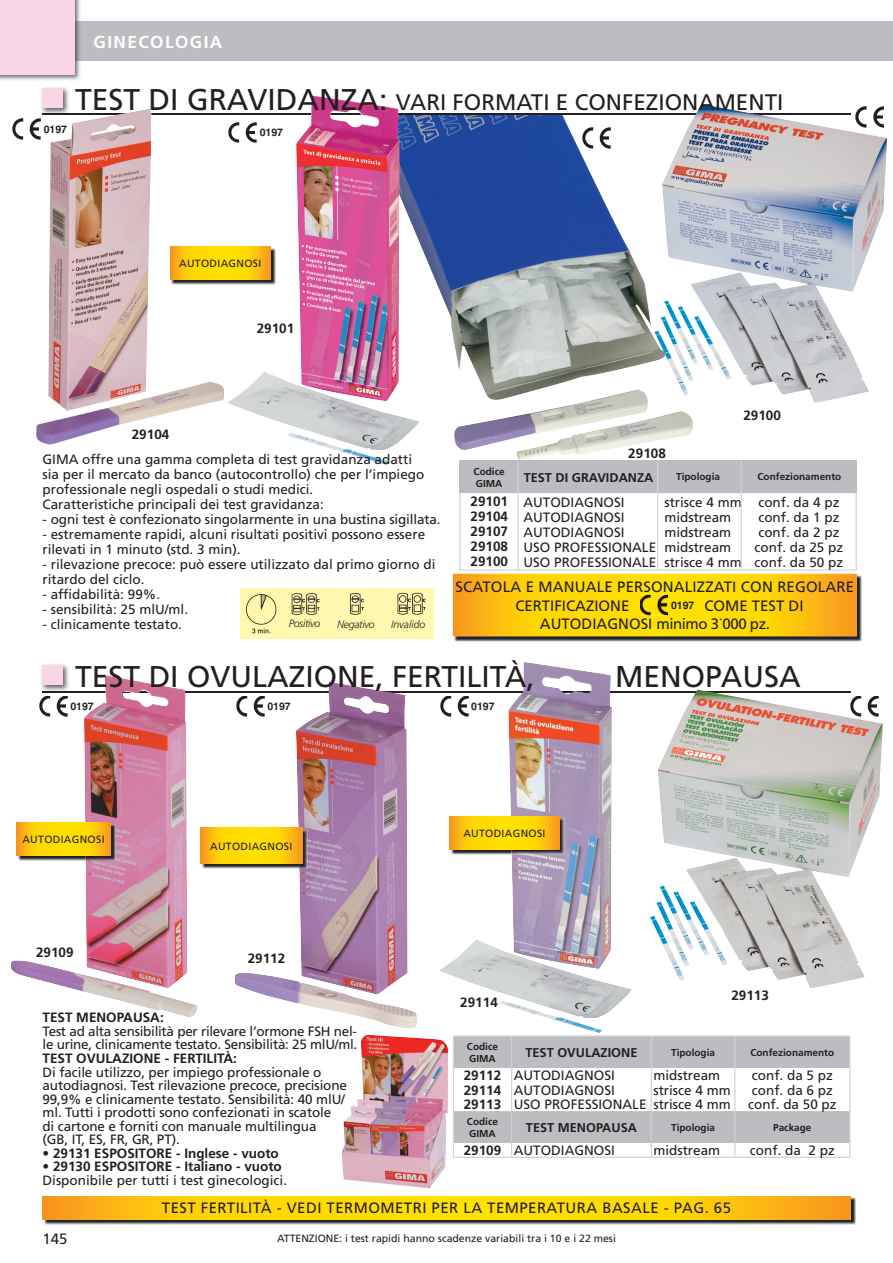
<style>
.page{position:relative;width:893px;height:1263px;background:#fff}
.page>*{position:absolute;margin:0;border:0;box-sizing:border-box;transform-origin:0 0}
.t1{font:30px "Frutiger LT Std";color:#231f20}
.t2{font:22.5px "Frutiger LT Std";color:#231f20}
.t3{font:700 17.25px "Frutiger LT Std";letter-spacing:.08em;color:#fff}
.t4{font:15px/18.1px "Frutiger LT Std";letter-spacing:.01em;color:#231f20}
.t5{font:15px "Frutiger LT Std";letter-spacing:.03em;color:#231f20}
.t6{font:13.5px/15px "Frutiger LT Std";color:#231f20}
.t7{font:700 13.5px/15px "Frutiger LT Std";color:#231f20;text-align:justify}
.t8{font:13.5px/13.5px "Frutiger LT Std";letter-spacing:-.02em;color:#231f20}
.t9{font:700 12.75px "Frutiger LT Std";color:#231f20}
.t10{font:10.5px "Frutiger LT Std";color:#231f20}
.t11{font:10.5px "Frutiger LT Std";letter-spacing:.03em;color:#231f20}
.t12{font:700 10.5px "Helvetica";color:#231f20}
.t13{font:italic 300 10.5px "Frutiger LT Std";letter-spacing:-.03em;color:#231f20}
.t14{font:italic 300 10.5px "Frutiger LT Std";color:#231f20}
.t15{font:700 10.05px/12px "Frutiger LT Std";color:#231f20}
.s1{font-size:30px}
.s2{font-weight:700}
</style>
<div class="page">
<div style="left:16px;top:21px;width:877px;height:40px;background:#bcbdc0"></div>
<img style="left:0;top:0;width:80px;height:80px">
<img style="left:74px;top:21px;width:6px;height:40px">
<div style="left:0;top:0;width:74px;height:74px;background:#fad5e5"></div>
<img style="left:454px;top:575px;width:408px;height:66px">
<svg style="left:453px;top:574px;width:404px;height:62px;background:#fdcc08"></svg>
<hr style="left:43px;top:691px;width:807px;height:1px;background:#231f20">
<img style="left:438px;top:662px;width:194px;height:371px">
<img style="left:419px;top:115px;width:274px;height:345px">
<div style="left:459px;top:492px;width:398px;height:79px;border:1px solid #d1d2d4"></div>
<hr style="left:43px;top:114px;width:807px;height:1px;background:#231f20">
<img style="left:654px;top:104px;width:233px;height:299px">
<img style="left:650px;top:689px;width:233px;height:299px">
<div style="left:240px;top:588px;width:194px;height:51px;background:#fff8ae"></div>
<img style="left:246px;top:594px;width:31px;height:40px">
<img style="left:291px;top:592px;width:135px;height:23px">
<img style="left:41px;top:87px;width:28px;height:22px">
<div style="left:43px;top:88px;width:20px;height:20px;background:#fad5e5"></div>
<img style="left:856px;top:107px;width:28px;height:21px">
<img style="left:850px;top:696px;width:29px;height:21px">
<img style="left:36px;top:109px;width:189px;height:335px">
<img style="left:13px;top:119px;width:28px;height:21px">
<img style="left:640px;top:595px;width:28px;height:20px">
<img style="left:640px;top:600px;width:28px;height:11px">
<div style="left:459px;top:461px;width:398px;height:32px;background:#bcbdc0"></div>
<hr style="left:517px;top:462px;width:2px;height:108px;background:#d1d2d4">
<hr style="left:741px;top:461px;width:1px;height:108px;background:#d1d2d4">
<hr style="left:657px;top:461px;width:1px;height:108px;background:#d1d2d4">
<img style="left:41px;top:664px;width:28px;height:11px">
<div style="left:43px;top:665px;width:20px;height:20px;background:#fad5e5"></div>
<img style="left:583px;top:128px;width:28px;height:21px">
<img style="left:234px;top:682px;width:183px;height:346px">
<img style="left:11px;top:675px;width:187px;height:342px">
<img style="left:44px;top:1197px;width:812px;height:28px">
<svg style="left:43px;top:1196px;width:807px;height:23px;background:#fdcc08"></svg>
<img style="left:18px;top:824px;width:98px;height:37px">
<svg style="left:16px;top:823px;width:95px;height:32px;background:#fdcc08"></svg>
<img style="left:451px;top:818px;width:113px;height:36px">
<svg style="left:450px;top:816px;width:109px;height:33px;background:#fdcc08"></svg>
<img style="left:202px;top:829px;width:106px;height:40px">
<svg style="left:200px;top:828px;width:102px;height:35px;background:#fdcc08"></svg>
<img style="left:171px;top:280px;width:55px;height:5px">
<svg style="left:170px;top:247px;width:56px;height:33px;background:#fdce07"></svg>
<img style="left:342px;top:1035px;width:106px;height:153px">
<img style="left:226px;top:96px;width:193px;height:369px">
<hr style="left:453px;top:1035px;width:59px;height:2px;background:#d1d2d4">
<hr style="left:512px;top:1035px;width:139px;height:2px;background:#d1d2d4">
<hr style="left:651px;top:1035px;width:84px;height:2px;background:#d1d2d4">
<hr style="left:735px;top:1035px;width:115px;height:2px;background:#d1d2d4">
<svg style="left:453px;top:1037px;width:397px;height:120px"></svg>
<hr style="left:453px;top:1157px;width:59px;height:1px;background:#d1d2d4">
<hr style="left:512px;top:1157px;width:139px;height:1px;background:#d1d2d4">
<hr style="left:651px;top:1157px;width:84px;height:1px;background:#d1d2d4">
<hr style="left:735px;top:1157px;width:115px;height:1px;background:#d1d2d4">
<img style="left:236px;top:696px;width:28px;height:21px">
<img style="left:440px;top:696px;width:28px;height:21px">
<img style="left:39px;top:696px;width:28px;height:21px">
<p class="t3" style="left:94px;top:35px;width:130px">GINECOLOGIA</p>
<p class="t12" style="left:44px;top:126px;width:25px">0197</p>
<h2 class="t2" style="left:75px;top:93px;width:710px"><span class="s1">TEST DI GRAVIDANZA:</span> VARI FORMATI E CONFEZIONAMENTI</h2>
<p class="t12" style="left:260px;top:129px;width:25px">0197</p>
<p class="t11" style="left:179px;top:259px;width:84px">AUTODIAGNOSI</p>
<p class="t7" style="left:257px;top:322px;width:39px">29101</p>
<p class="t7" style="left:132px;top:427px;width:39px">29104</p>
<p class="t7" style="left:743px;top:409px;width:39px">29100</p>
<p class="t7" style="left:628px;top:447px;width:39px">29108</p>
<p class="t6" style="left:43px;top:453px;width:383px">GIMA offre una gamma completa di test gravidanza adatti sia per il mercato da banco (autocontrollo) che per l’impiego professionale negli ospedali o studi medici.<br>Caratteristiche principali dei test gravidanza:</p>
<p class="t6" style="left:43px;top:513px;width:400px">- ogni test è confezionato singolarmente in una bustina sigillata.</p>
<p class="t6" style="left:43px;top:528px;width:384px">- estremamente rapidi, alcuni risultati positivi possono essere rilevati in 1 minuto (std. 3 min).</p>
<p class="t6" style="left:43px;top:558px;width:395px">- rilevazione precoce: può essere utilizzato dal primo giorno di ritardo del ciclo.</p>
<p class="t6" style="left:43px;top:588px;width:119px">- affidabilità: 99%.</p>
<p class="t6" style="left:43px;top:603px;width:147px">- sensibilità: 25 mlU/ml.</p>
<p class="t6" style="left:43px;top:618px;width:141px">- clinicamente testato.</p>
<p class="t15" style="left:474px;top:466px;width:33px">Codice<br>GIMA</p>
<p class="t9" style="left:524px;top:472px;width:131px">TEST DI GRAVIDANZA</p>
<p class="t15" style="left:676px;top:471px;width:45px">Tipologia</p>
<p class="t15" style="left:757px;top:471px;width:85px">Confezionamento</p>
<p class="t6" style="left:523px;top:496px;width:103px">AUTODIAGNOSI</p>
<p class="t6" style="left:664px;top:496px;width:79px">strisce 4 mm</p>
<p class="t6" style="left:523px;top:511px;width:103px">AUTODIAGNOSI</p>
<p class="t6" style="left:664px;top:511px;width:68px">midstream</p>
<p class="t6" style="left:523px;top:526px;width:103px">AUTODIAGNOSI</p>
<p class="t7" style="left:470px;top:494px;width:39px">29101<br>29104<br>29107<br>29108<br>29100</p>
<p class="t6" style="left:755px;top:496px;width:90px">conf. da 4 pz conf. da 1 pz conf. da 2 pz conf. da 25 pz conf. da 50 pz</p>
<p class="t6" style="left:523px;top:526px;width:220px;text-indent:141px">midstream<br>USO PROFESSIONALE midstream<br>USO PROFESSIONALE strisce 4 mm</p>
<p class="t4" style="left:515px;top:579px;width:340px;text-indent:-60px">SCATOLA E MANUALE PERSONALIZZATI CON REGOLARE<br>CERTIFICAZIONE</p>
<p class="t4" style="left:704px;top:597px;width:101px">COME TEST DI</p>
<p class="t12" style="left:671px;top:602px;width:25px">0197</p>
<p class="t13" style="left:289px;top:619px;width:33px">Positivo</p>
<p class="t13" style="left:337px;top:620px;width:39px">Negativo</p>
<p class="t14" style="left:391px;top:620px;width:36px">Invalido</p>
<p class="t4" style="left:540px;top:616px;width:231px">AUTODIAGNOSI minimo 3˙000 pz.</p>
<h1 class="t1" style="left:75px;top:664px;width:461px">TEST DI OVULAZIONE, FERTILITÀ,</h1>
<h1 class="t1" style="left:615px;top:664px;width:187px">MENOPAUSA</h1>
<p class="t12" style="left:70px;top:703px;width:25px">0197</p>
<p class="t12" style="left:267px;top:703px;width:25px">0197</p>
<p class="t12" style="left:471px;top:703px;width:25px">0197</p>
<p class="t11" style="left:22px;top:835px;width:84px">AUTODIAGNOSI</p>
<p class="t7" style="left:36px;top:946px;width:39px">29109</p>
<p class="t11" style="left:210px;top:842px;width:84px">AUTODIAGNOSI</p>
<p class="t7" style="left:248px;top:951px;width:39px">29112</p>
<p class="t7" style="left:43px;top:1011px;width:123px">TEST MENOPAUSA:</p>
<p class="t8" style="left:43px;top:1025px;width:316px">Test ad alta sensibilità per rilevare l’ormone FSH nel&shy;le urine, clinicamente testato. Sensibilità: 25 mlU/ml.</p>
<p class="t7" style="left:43px;top:1052px;width:196px">TEST OVULAZIONE - FERTILITÀ:</p>
<p class="t6" style="left:43px;top:1066px;width:306px;line-height:13.5px">Di facile utilizzo, per impiego professionale o autodiagnosi. Test rilevazione precoce, precisione 99,9% e clinicamente testato. Sensibilità: 40 mlU/ ml. Tutti i prodotti sono confezionati in scatole<br>di cartone e forniti con manuale multilingua<br>(GB, IT, ES, FR, GR, PT).</p>
<p class="t7" style="left:43px;top:1146px;width:238px">• 29131 ESPOSITORE - Inglese - vuoto</p>
<p class="t7" style="left:43px;top:1160px;width:241px">• 29130 ESPOSITORE - Italiano - vuoto</p>
<p class="t6" style="left:43px;top:1174px;width:246px">Disponibile per tutti i test ginecologici.</p>
<p class="t11" style="left:463px;top:829px;width:84px">AUTODIAGNOSI</p>
<p class="t7" style="left:460px;top:995px;width:39px">29114</p>
<p class="t7" style="left:731px;top:989px;width:39px">29113</p>
<p class="t15" style="left:467px;top:1041px;width:33px">Codice<br>GIMA</p>
<p class="t9" style="left:525px;top:1047px;width:113px">TEST OVULAZIONE</p>
<p class="t15" style="left:671px;top:1047px;width:45px">Tipologia</p>
<p class="t15" style="left:750px;top:1047px;width:85px">Confezionamento</p>
<p class="t6" style="left:464px;top:1069px;width:153px"><span class="s2">29112</span> AUTODIAGNOSI</p>
<p class="t6" style="left:653px;top:1069px;width:68px">midstream</p>
<p class="t6" style="left:752px;top:1069px;width:83px">conf. da 5 pz</p>
<p class="t6" style="left:464px;top:1083px;width:153px"><span class="s2">29114</span> AUTODIAGNOSI</p>
<p class="t6" style="left:653px;top:1083px;width:79px">strisce 4 mm</p>
<p class="t6" style="left:752px;top:1083px;width:83px">conf. da 6 pz</p>
<p class="t6" style="left:464px;top:1098px;width:268px"><span class="s2">29113</span> USO PROFESSIONALE strisce 4 mm</p>
<p class="t6" style="left:748px;top:1098px;width:90px">conf. da 50 pz</p>
<p class="t15" style="left:467px;top:1116px;width:33px">Codice<br>GIMA</p>
<p class="t9" style="left:526px;top:1122px;width:113px">TEST MENOPAUSA</p>
<p class="t15" style="left:671px;top:1122px;width:45px">Tipologia</p>
<p class="t15" style="left:773px;top:1122px;width:40px">Package</p>
<p class="t6" style="left:464px;top:1144px;width:153px"><span class="s2">29109</span> AUTODIAGNOSI</p>
<p class="t6" style="left:653px;top:1144px;width:68px">midstream</p>
<p class="t6" style="left:750px;top:1144px;width:86px">conf. da 2 pz</p>
<p class="t4" style="left:43px;top:1231px;width:27px">145</p>
<p class="t5" style="left:162px;top:1202px;width:571px">TEST FERTILITÀ - VEDI TERMOMETRI PER LA TEMPERATURA BASALE - PAG. 65</p>
<p class="t10" style="left:277px;top:1234px;width:340px">ATTENZIONE: i test rapidi hanno scadenze variabili tra i 10 e i 22 mesi</p>
</div>
